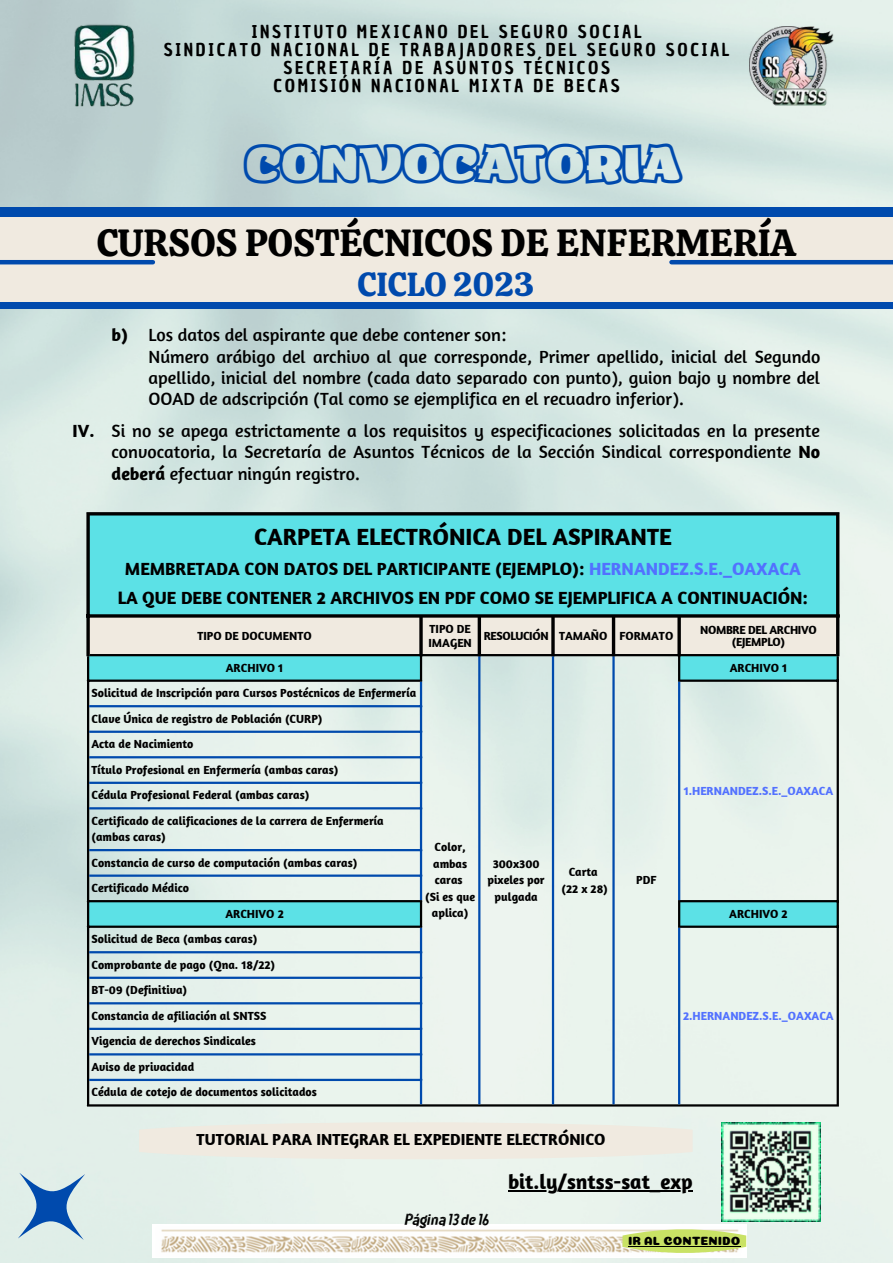
<style>
.page{position:relative;width:893px;height:1264px;background:#fff}
.page>*{position:absolute;margin:0;border:0;box-sizing:border-box;transform-origin:0 0}
.t1{font:45.6px "ZT Arturo Heavyoutline";color:#004aad}
.t2{font:37.65px "Calistoga";color:#000}
.t3{font:33.15px "Calistoga";color:#004aad}
.t4{font:700 24px "Amaranth";color:#000}
.t5{font:700 21px "Amaranth";color:#000}
.t6{font:18px/21.3px "Amaranth";color:#000}
.t7{font:700 18px/28.8px "Amaranth";color:#000;text-align:center}
.t8{font:17.25px/18px "Chau Philomene One";letter-spacing:.155em;color:#000;text-align:center}
.t9{font:16.95px "RTL Azkadinya Regular";color:#000}
.t10{font:700 16.35px "Amaranth";color:#000}
.t11{font:700 12px/25.5px "Amaranth";color:#000}
.t12{font:700 12px "Amaranth";color:#5271ff}
.t13{font:700 12px/12.3px "Amaranth";letter-spacing:-.025em;color:#000;text-align:center}
.t14{font:12px "Coiny";color:#000}
.s1{font-weight:700}
.s2{color:#5271ff}
</style>
<div class="page">
<img style="left:0;top:0;width:892px;height:1262px">
<div style="left:0;top:208px;width:892px;height:101px;background:#004aad"></div>
<div style="left:0;top:218px;width:892px;height:84px;background:#f0eae0"></div>
<hr style="left:0;top:260px;width:153px;height:4px;background:#004aad">
<hr style="left:671px;top:260px;width:221px;height:4px;background:#004aad">
<img style="left:65px;top:18px;width:76px;height:96px">
<img style="left:749px;top:26px;width:84px;height:79px">
<svg style="left:0;top:1140px;width:117px;height:122px;background:#c9dde2"></svg>
<img style="left:153px;top:1224px;width:593px;height:33px">
<svg style="left:89px;top:515px;width:747px;height:412px;background:#b0e8e7"></svg>
<div style="left:90px;top:617px;width:746px;height:37px;background:#f0eae0"></div>
<hr style="left:87px;top:656px;width:2px;height:448px;background:#000">
<hr style="left:420px;top:656px;width:2px;height:23px;background:#000">
<hr style="left:420px;top:902px;width:2px;height:23px;background:#000">
<hr style="left:678px;top:656px;width:2px;height:23px;background:#000">
<hr style="left:678px;top:902px;width:2px;height:23px;background:#000">
<hr style="left:836px;top:656px;width:2px;height:448px;background:#000">
<hr style="left:90px;top:654px;width:746px;height:2px;background:#000">
<hr style="left:87px;top:679px;width:335px;height:2px;background:#000">
<hr style="left:678px;top:679px;width:160px;height:2px;background:#000">
<hr style="left:87px;top:900px;width:335px;height:2px;background:#000">
<hr style="left:678px;top:900px;width:160px;height:2px;background:#000">
<hr style="left:87px;top:925px;width:335px;height:2px;background:#000">
<hr style="left:678px;top:925px;width:160px;height:2px;background:#000">
<hr style="left:87px;top:1104px;width:751px;height:2px;background:#000">
<hr style="left:420px;top:681px;width:2px;height:219px;background:#004aad">
<hr style="left:420px;top:927px;width:2px;height:177px;background:#004aad">
<hr style="left:478px;top:656px;width:2px;height:448px;background:#004aad">
<hr style="left:552px;top:656px;width:2px;height:448px;background:#004aad">
<hr style="left:612px;top:656px;width:2px;height:448px;background:#004aad">
<hr style="left:678px;top:681px;width:2px;height:219px;background:#004aad">
<hr style="left:678px;top:927px;width:2px;height:177px;background:#004aad">
<hr style="left:89px;top:705px;width:333px;height:2px;background:#004aad">
<hr style="left:89px;top:730px;width:333px;height:3px;background:#004aad">
<hr style="left:89px;top:756px;width:333px;height:2px;background:#004aad">
<hr style="left:89px;top:781px;width:333px;height:3px;background:#004aad">
<hr style="left:89px;top:807px;width:333px;height:2px;background:#004aad">
<hr style="left:89px;top:849px;width:333px;height:2px;background:#004aad">
<hr style="left:89px;top:874px;width:333px;height:2px;background:#004aad">
<hr style="left:89px;top:951px;width:333px;height:2px;background:#004aad">
<hr style="left:89px;top:976px;width:333px;height:2px;background:#004aad">
<hr style="left:89px;top:1002px;width:333px;height:2px;background:#004aad">
<hr style="left:89px;top:1027px;width:333px;height:2px;background:#004aad">
<hr style="left:89px;top:1053px;width:333px;height:2px;background:#004aad">
<hr style="left:89px;top:1078px;width:333px;height:3px;background:#004aad">
<svg style="left:86px;top:515px;width:4px;height:141px"></svg>
<hr style="left:419px;top:617px;width:3px;height:39px;background:#000">
<svg style="left:477px;top:617px;width:4px;height:37px"></svg>
<hr style="left:551px;top:617px;width:3px;height:39px;background:#000">
<svg style="left:611px;top:617px;width:4px;height:37px"></svg>
<hr style="left:677px;top:617px;width:3px;height:39px;background:#000">
<hr style="left:836px;top:515px;width:3px;height:141px;background:#000">
<hr style="left:86px;top:512px;width:753px;height:3px;background:#000">
<hr style="left:86px;top:614px;width:753px;height:3px;background:#000">
<svg style="left:622px;top:1229px;width:124px;height:23px;background:#c7da76"></svg>
<hr style="left:628px;top:1245px;width:35px;height:1px;background:#000">
<hr style="left:663px;top:1245px;width:77px;height:1px;background:#000">
<svg style="left:139px;top:1122px;width:553px;height:37px;background:#eeeae1"></svg>
<img style="left:721px;top:1122px;width:99px;height:99px">
<hr style="left:508px;top:1190px;width:184px;height:1px;background:#000">
<h3 class="t8" style="left:164px;top:23px;width:567px">INSTITUTO MEXICANO DEL SEGURO SOCIAL<br>SINDICATO NACIONAL DE TRABAJADORES DEL SEGURO SOCIAL SECRETARÍA DE ASUNTOS TÉCNICOS<br>COMISIÓN NACIONAL MIXTA DE BECAS</h3>
<h1 class="t1" style="left:245px;top:146px;width:436px">CONVOCATORIA</h1>
<h2 class="t2" style="left:97px;top:218px;width:700px">CURSOS POSTÉCNICOS DE ENFERMERÍA</h2>
<h3 class="t3" style="left:357px;top:263px;width:179px">CICLO 2023</h3>
<h3 class="t7" style="left:73px;top:416px;width:23px">IV.</h3>
<h3 class="t7" style="left:111px;top:320px;width:18px">b)</h3>
<p class="t6" style="left:148px;top:324px;width:673px">Los datos del aspirante que debe contener son:<br>Número arábigo del archivo al que corresponde, Primer apellido, inicial del Segundo apellido, inicial del nombre (cada dato separado con punto), guion bajo y nombre del OOAD de adscripción (Tal como se ejemplifica en el recuadro inferior).</p>
<h3 class="t6" style="left:111px;top:419px;width:710px;text-align:justify">Si no se apega estrictamente a los requisitos y especificaciones solicitadas en la presente convocatoria, la Secretaría de Asuntos Técnicos de la Sección Sindical correspondiente <span class="s1">No deberá</span> efectuar ningún registro.</h3>
<h3 class="t4" style="left:254px;top:521px;width:419px">CARPETA ELECTRÓNICA DEL ASPIRANTE</h3>
<h3 class="t7" style="left:118px;top:554px;width:691px">MEMBRETADA CON DATOS DEL PARTICIPANTE (EJEMPLO): <span class="s2">HERNANDEZ.S.E._OAXACA<br></span>LA QUE DEBE CONTENER 2 ARCHIVOS EN PDF COMO SE EJEMPLIFICA A CONTINUACIÓN:</h3>
<p class="t11" style="left:197px;top:623px;width:116px">TIPO DE DOCUMENTO</p>
<p class="t11" style="left:428px;top:621px;width:45px;line-height:14px">TIPO DE<br>IMAGEN</p>
<p class="t11" style="left:483px;top:623px;width:191px">RESOLUCIÓN TAMAÑO FORMATO</p>
<p class="t13" style="left:700px;top:623px;width:118px">NOMBRE DEL ARCHIVO (EJEMPLO)</p>
<p class="t11" style="left:226px;top:654px;width:59px">ARCHIVO 1</p>
<p class="t11" style="left:729px;top:654px;width:59px">ARCHIVO 1</p>
<p class="t11" style="left:91px;top:680px;width:326px">Solicitud de Inscripción para Cursos Postécnicos de Enfermería</p>
<p class="t11" style="left:91px;top:705px;width:294px">Clave Única de registro de Población (CURP)<br>Acta de Nacimiento<br>Título Profesional en Enfermería (ambas caras)<br>Cédula Profesional Federal (ambas caras)<br>Certificado de calificaciones de la carrera de Enfermería</p>
<p class="t11" style="left:91px;top:824px;width:76px">(ambas caras)</p>
<p class="t11" style="left:91px;top:849px;width:267px">Constancia de curso de computación (ambas caras)</p>
<p class="t11" style="left:91px;top:875px;width:99px">Certificado Médico</p>
<p class="t11" style="left:225px;top:900px;width:60px">ARCHIVO 2</p>
<p class="t11" style="left:729px;top:900px;width:60px">ARCHIVO 2</p>
<p class="t11" style="left:91px;top:926px;width:167px">Solicitud de Beca (ambas caras)</p>
<p class="t12" style="left:683px;top:783px;width:151px">1.HERNANDEZ.S.E._OAXACA</p>
<p class="t11" style="left:425px;top:838px;width:52px;line-height:16.6px;text-align:center">Color, ambas caras<br>(Si es que aplica)</p>
<p class="t11" style="left:487px;top:854px;width:59px;line-height:16.6px;text-align:center">300x300 pixeles por pulgada</p>
<p class="t11" style="left:561px;top:863px;width:48px;line-height:16.6px;text-align:center">Carta (22 x 28)</p>
<p class="t11" style="left:636px;top:867px;width:22px">PDF</p>
<p class="t11" style="left:91px;top:951px;width:227px">Comprobante de pago (Qna. 18/22)<br>BT-09 (Definitiva)<br>Constancia de afiliación al SNTSS<br>Vigencia de derechos Sindicales<br>Aviso de privacidad<br>Cédula de cotejo de documentos solicitados</p>
<p class="t12" style="left:683px;top:1008px;width:152px">2.HERNANDEZ.S.E._OAXACA</p>
<h3 class="t10" style="left:197px;top:1129px;width:410px">TUTORIAL PARA INTEGRAR EL EXPEDIENTE ELECTRÓNICO</h3>
<h3 class="t5" style="left:508px;top:1168px;width:186px">bit.ly/sntss-sat_exp</h3>
<h3 class="t9" style="left:404px;top:1212px;width:86px">Página13de16</h3>
<p class="t14" style="left:628px;top:1233px;width:114px">IR AL CONTENIDO</p>
</div>
